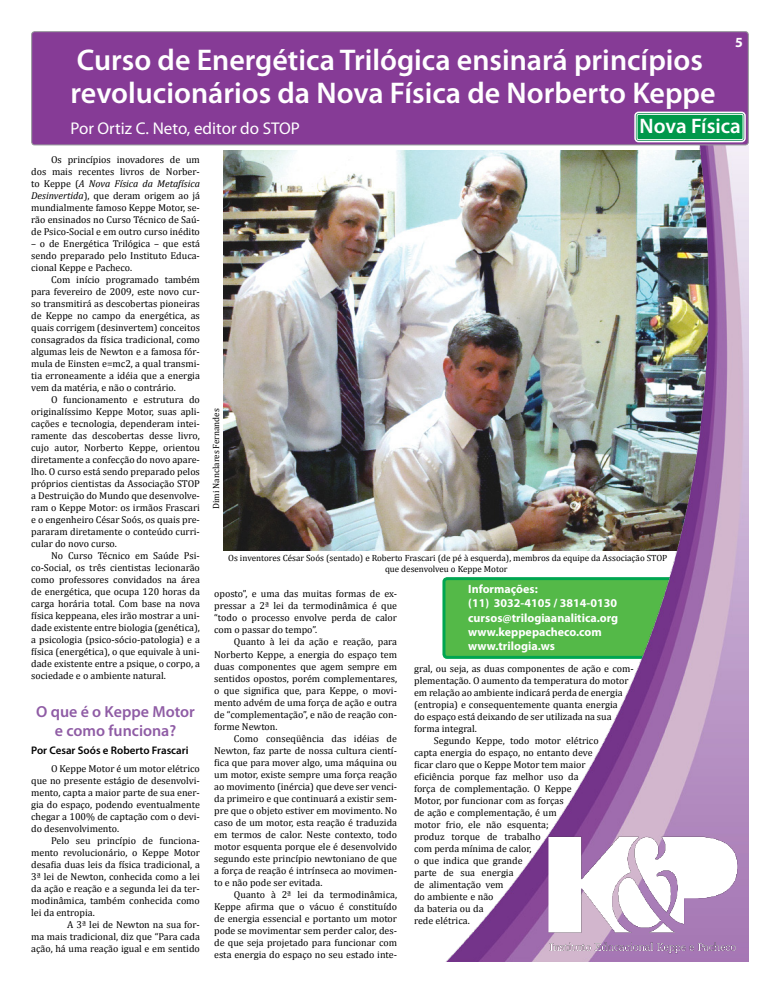
<style>
.page{position:relative;width:780px;height:993px;background:#fff}
.page>*{position:absolute;margin:0;border:0;box-sizing:border-box;transform-origin:0 0}
.t1{font:600 30px/33px "Myriad Pro";color:#fff}
.t2{font:600 21px "Myriad Pro";color:#fff}
.t3{font:17px "Myriad Pro";color:#fff}
.t4{font:600 16px/19px "Myriad Pro";color:#8f5ca5;text-align:center}
.t5{font:700 14px "Myriad Pro";color:#fff}
.t6{font:700 12px/14.4px "Myriad Pro";color:#fff}
.t7{font:600 11px "Myriad Pro";color:#000}
.t8{font:10px/12px "Cambria";color:#000;text-align:justify}
.t9{font:9px/10.8px "Cambria";color:#000;text-align:center}
.s1{font-style:italic}
</style>
<div class="page">
<img style="left:223px;top:150px;width:167px;height:400px">
<img style="left:390px;top:145px;width:358px;height:816px">
<div style="left:32px;top:32px;width:716px;height:113px;background:#863b96;border-radius:3px"></div>
<div style="left:31px;top:31px;width:717px;height:114px;border:1px solid #939598;border-radius:3px"></div>
<div style="left:635px;top:113px;width:109px;height:28px;background:#00984a;border-radius:3px"></div>
<div style="left:634px;top:112px;width:111px;height:30px;border:2px solid #fff;border-radius:4px"></div>
<div style="left:636px;top:114px;width:107px;height:26px;border:1px solid #fff;border-radius:2px"></div>
<img style="left:538px;top:830px;width:210px;height:131px">
<h1 class="t1" style="left:71px;top:43px;width:646px">Curso de Energética Trilógica ensinará princípios revolucionários da Nova Física de Norberto Keppe</h1>
<h3 class="t5" style="left:735px;top:33px;width:9px">5</h3>
<h3 class="t3" style="left:70px;top:118px;width:231px">Por Ortiz C. Neto, editor do STOP</h3>
<h2 class="t2" style="left:639px;top:112px;width:103px">Nova Física</h2>
<p class="t8" style="left:31px;top:153px;width:170px;text-indent:20px">Os princípios inovadores de um dos mais recentes livros de Norber&shy;to Keppe (<span class="s1">A Nova Física da Metafísica Desinvertida</span>), que deram origem ao já mundialmente famoso Keppe Motor, se&shy;rão ensinados no Curso Técnico de Saú&shy;de Psico-Social e em outro curso inédito</p>
<p class="t8" style="left:31px;top:237px;width:170px">– o de Energética Trilógica – que está sendo preparado pelo Instituto Educa&shy;cional Keppe e Pacheco.</p>
<p class="t8" style="left:31px;top:273px;width:170px;text-indent:20px">Com início programado também para fevereiro de 2009, este novo cur&shy;so transmitirá as descobertas pioneiras de Keppe no campo da energética, as quais corrigem (desinvertem) conceitos consagrados da física tradicional, como algumas leis de Newton e a famosa fór&shy;mula de Einsten e=mc2, a qual transmi&shy;tia erroneamente a idéia que a energia vem da matéria, e não o contrário.</p>
<p class="t8" style="left:31px;top:393px;width:170px;text-indent:20px">O funcionamento e estrutura do originalíssimo Keppe Motor, suas apli&shy;cações e tecnologia, dependeram intei&shy;ramente das descobertas desse livro, cujo autor, Norberto Keppe, orientou diretamente a confecção do novo apare&shy;lho. O curso está sendo preparado pelos próprios cientistas da Associação STOP a Destruição do Mundo que desenvolve&shy;ram o Keppe Motor: os irmãos Frascari e o engenheiro César Soós, os quais pre&shy;pararam diretamente o conteúdo curri&shy;cular do novo curso.</p>
<p class="t8" style="left:31px;top:549px;width:170px;text-indent:20px">No Curso Técnico em Saúde Psi&shy;co-Social, os três cientistas lecionarão como professores convidados na área de energética, que ocupa 120 horas da carga horária total. Com base na nova física keppeana, eles irão mostrar a uni&shy;dade existente entre biologia (genética), a psicologia (psico-sócio-patologia) e a física (energética), o que equivale à uni&shy;dade existente entre a psique, o corpo, a sociedade e o ambiente natural.</p>
<h3 class="t4" style="left:36px;top:701px;width:160px">O que é o Keppe Motor e como funciona?</h3>
<p class="t8" style="left:31px;top:762px;width:170px;text-indent:20px">O Keppe Motor é um motor elétrico que no presente estágio de desenvolvi&shy;mento, capta a maior parte de sua ener&shy;gia do espaço, podendo eventualmente chegar a 100% de captação com o devi&shy;do desenvolvimento.</p>
<p class="t8" style="left:31px;top:834px;width:170px;text-indent:20px">Pelo seu princípio de funciona&shy;mento revolucionário, o Keppe Motor desafia duas leis da física tradicional, a 3ª lei de Newton, conhecida como a lei da ação e reação e a segunda lei da ter&shy;modinâmica, também conhecida como lei da entropia.</p>
<p class="t8" style="left:31px;top:918px;width:170px;text-indent:36px">A 3ª lei de Newton na sua for&shy;ma mais tradicional, diz que “Para cada ação, há uma reação igual e em sentido</p>
<p class="t7" style="left:31px;top:743px;width:159px">Por Cesar Soós e Roberto Frascari</p>
<p class="t9" style="left:211px;top:509px;width:102px;rotate:-90deg">Dimi Nanclares Fernandes</p>
<p class="t9" style="left:228px;top:552px;width:440px">Os inventores César Soós (sentado) e Roberto Frascari (de pé à esquerda), membros da equipe da Associação STOP que desenvolveu o Keppe Motor</p>
<p class="t8" style="left:214px;top:587px;width:184px">oposto”, e uma das muitas formas de ex&shy;pressar a 2ª lei da termodinâmica é que “todo o processo envolve perda de calor com o passar do tempo”.</p>
<p class="t8" style="left:214px;top:635px;width:184px;text-indent:20px">Quanto à lei da ação e reação, para Norberto Keppe, a energia do espaço tem duas componentes que agem sempre em sentidos opostos, porém complementares, o que significa que, para Keppe, o movi&shy;mento advém de uma força de ação e outra de “complementação”, e não de reação con&shy;forme Newton.</p>
<p class="t8" style="left:214px;top:731px;width:184px;text-indent:20px">Como conseqüência das idéias de Newton, faz parte de nossa cultura cientí&shy;fica que para mover algo, uma máquina ou um motor, existe sempre uma força reação ao movimento (inércia) que deve ser venci&shy;da primeiro e que continuará a existir sem&shy;pre que o objeto estiver em movimento. No caso de um motor, esta reação é traduzida em termos de calor. Neste contexto, todo motor esquenta porque ele é desenvolvido segundo este princípio newtoniano de que a força de reação é intrínseca ao movimen&shy;to e não pode ser evitada.</p>
<p class="t8" style="left:214px;top:887px;width:184px;text-indent:20px">Quanto à 2ª lei da termodinâmica, Keppe afirma que o vácuo é constituído de energia essencial e portanto um motor pode se movimentar sem perder calor, des&shy;de que seja projetado para funcionar com esta energia do espaço no seu estado inte-</p>
<p class="t6" style="left:468px;top:581px;width:152px">Informações:<br>(11) 3032-4105 / 3814-0130 cursos@trilogiaanalitica.org www.keppepacheco.com www.trilogia.ws</p>
<p class="t8" style="left:414px;top:662px;width:221px">gral, ou seja, as duas componentes de ação e com-</p>
<p class="t8" style="left:414px;top:674px;width:216px">plementação. O aumento da temperatura do motor</p>
<p class="t8" style="left:414px;top:686px;width:210px">em relação ao ambiente indicará perda de energia</p>
<p class="t8" style="left:414px;top:698px;width:205px">(entropia) e consequentemente quanta energia</p>
<p class="t8" style="left:414px;top:710px;width:199px">do espaço está deixando de ser utilizada na sua</p>
<p class="t8" style="left:414px;top:722px;width:64px">forma integral.</p>
<p class="t8" style="left:434px;top:734px;width:166px">Segundo Keppe, todo motor elétrico</p>
<p class="t8" style="left:414px;top:746px;width:180px">capta energia do espaço, no entanto deve</p>
<p class="t8" style="left:414px;top:758px;width:173px">ficar claro que o Keppe Motor tem maior</p>
<p class="t8" style="left:414px;top:770px;width:166px">eficiência porque faz melhor uso da</p>
<p class="t8" style="left:414px;top:782px;width:159px">força de complementação. O Keppe</p>
<p class="t8" style="left:414px;top:794px;width:151px">Motor, por funcionar com as forças</p>
<p class="t8" style="left:414px;top:806px;width:144px">de ação e complementação, é um</p>
<p class="t8" style="left:414px;top:818px;width:136px">motor frio, ele não esquenta;</p>
<p class="t8" style="left:414px;top:830px;width:128px">produz torque de trabalho</p>
<p class="t8" style="left:414px;top:842px;width:119px">com perda mínima de calor,</p>
<p class="t8" style="left:414px;top:854px;width:110px">o que indica que grande</p>
<p class="t8" style="left:414px;top:866px;width:101px">parte de sua energia</p>
<p class="t8" style="left:414px;top:878px;width:91px">de alimentação vem</p>
<p class="t8" style="left:414px;top:890px;width:81px">do ambiente e não</p>
<p class="t8" style="left:414px;top:902px;width:71px">da bateria ou da</p>
<p class="t8" style="left:414px;top:914px;width:57px">rede elétrica.</p>
</div>
